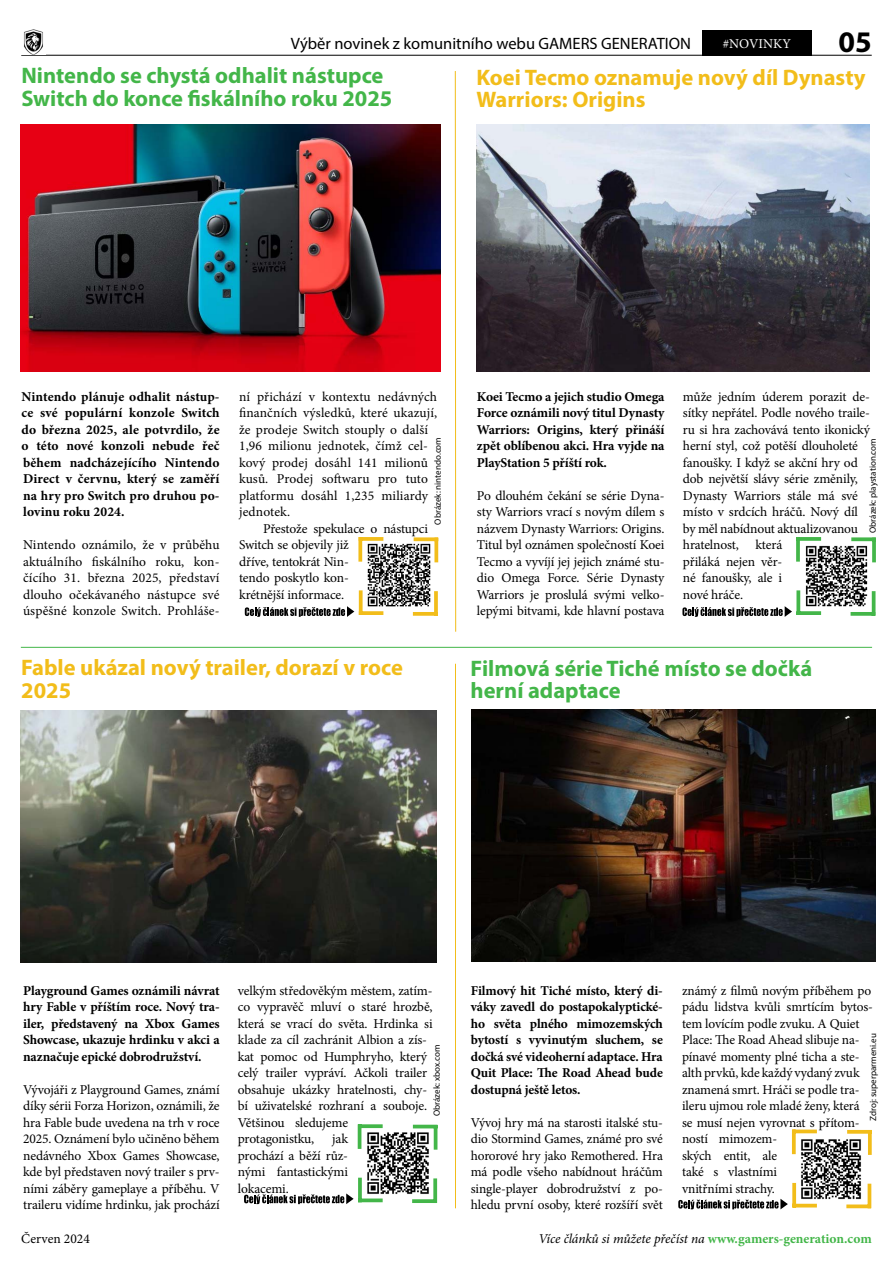
<style>
.page{position:relative;width:893px;height:1263px;background:#fff}
.page>*{position:absolute;margin:0;border:0;box-sizing:border-box;transform-origin:0 0}
.t1{font:700 30px "Myriad Pro";color:#000}
.t2{font:700 22.5px/22.5px "Myriad Pro";color:#43b649}
.t3{font:700 22.5px/22.5px "Myriad Pro";color:#f2bd1a}
.t4{font:16.5px "Myriad Pro";color:#000}
.t5{font:13.5px/16.5px "Minion Pro";letter-spacing:-.01em;color:#000;text-align:justify}
.t6{font:700 13.5px/16.5px "Minion Pro";letter-spacing:-.01em;color:#000;text-align:justify}
.t7{font:13.5px/16.5px "Minion Pro";letter-spacing:.01em;color:#000}
.t8{font:italic 13.5px "Minion Pro";letter-spacing:-.01em;color:#000}
.t9{font:13.5px "Minion Pro";color:#fff}
.t10{font:9px "Myriad Pro";color:#000}
.s1{font-weight:700;font-style:normal;color:#43b649}
</style>
<div class="page">
<hr style="left:21px;top:55px;width:851px;height:1px;background:#000">
<div style="left:702px;top:30px;width:110px;height:26px;background:#000"></div>
<img style="left:24px;top:30px;width:19px;height:24px">
<hr style="left:21px;top:647px;width:851px;height:1px;background:#43b649">
<hr style="left:455px;top:664px;width:1px;height:544px;background:#f2bd1a">
<svg style="left:361px;top:1124px;width:22px;height:4px"></svg>
<hr style="left:358px;top:1124px;width:3px;height:25px;background:#43b649">
<svg style="left:362px;top:1198px;width:21px;height:4px"></svg>
<svg style="left:358px;top:1178px;width:4px;height:24px"></svg>
<hr style="left:413px;top:1125px;width:24px;height:3px;background:#43b649">
<hr style="left:434px;top:1125px;width:3px;height:25px;background:#43b649">
<svg style="left:412px;top:1199px;width:21px;height:4px"></svg>
<svg style="left:433px;top:1178px;width:4px;height:25px"></svg>
<svg style="left:244px;top:1193px;width:110px;height:11px"></svg>
<svg style="left:796px;top:1129px;width:21px;height:4px"></svg>
<svg style="left:792px;top:1129px;width:4px;height:25px"></svg>
<hr style="left:792px;top:1204px;width:25px;height:3px;background:#f2bd1a">
<svg style="left:792px;top:1183px;width:4px;height:21px"></svg>
<svg style="left:847px;top:1130px;width:21px;height:4px"></svg>
<svg style="left:868px;top:1130px;width:4px;height:25px"></svg>
<svg style="left:846px;top:1204px;width:22px;height:4px"></svg>
<hr style="left:868px;top:1184px;width:3px;height:24px;background:#f2bd1a">
<svg style="left:678px;top:1199px;width:110px;height:10px"></svg>
<img style="left:801px;top:1139px;width:60px;height:61px">
<img style="left:367px;top:1132px;width:62px;height:62px">
<hr style="left:455px;top:71px;width:1px;height:561px;background:#f2bd1a">
<svg style="left:362px;top:537px;width:21px;height:4px"></svg>
<svg style="left:358px;top:537px;width:4px;height:25px"></svg>
<svg style="left:363px;top:611px;width:20px;height:4px"></svg>
<svg style="left:359px;top:590px;width:4px;height:25px"></svg>
<svg style="left:414px;top:537px;width:24px;height:4px"></svg>
<svg style="left:434px;top:538px;width:4px;height:24px"></svg>
<svg style="left:413px;top:612px;width:21px;height:4px"></svg>
<svg style="left:434px;top:591px;width:4px;height:25px"></svg>
<svg style="left:245px;top:606px;width:109px;height:11px"></svg>
<svg style="left:800px;top:537px;width:21px;height:4px"></svg>
<svg style="left:796px;top:537px;width:4px;height:25px"></svg>
<svg style="left:800px;top:611px;width:21px;height:4px"></svg>
<svg style="left:796px;top:590px;width:4px;height:25px"></svg>
<svg style="left:851px;top:537px;width:25px;height:4px"></svg>
<svg style="left:872px;top:538px;width:4px;height:24px"></svg>
<svg style="left:850px;top:612px;width:22px;height:4px"></svg>
<hr style="left:872px;top:591px;width:3px;height:25px;background:#43b649">
<svg style="left:682px;top:606px;width:110px;height:11px"></svg>
<img style="left:805px;top:545px;width:63px;height:62px">
<img style="left:367px;top:543px;width:64px;height:64px">
<img style="left:20px;top:711px;width:416px;height:251px">
<img style="left:471px;top:710px;width:405px;height:252px">
<img style="left:20px;top:124px;width:421px;height:248px">
<img style="left:477px;top:124px;width:392px;height:248px">
<p class="t4" style="left:291px;top:33px;width:402px">Výběr novinek z komunitního webu GAMERS GENERATION</p>
<p class="t9" style="left:723px;top:34px;width:70px">#NOVINKY</p>
<h1 class="t1" style="left:838px;top:23px;width:35px">05</h1>
<h2 class="t2" style="left:21px;top:64px;width:372px">Nintendo se chystá odhalit nástupce<br>Switch do konce fiskálního roku 2025</h2>
<h2 class="t3" style="left:476px;top:65px;width:390px">Koei Tecmo oznamuje nový díl Dynasty<br>Warriors: Origins</h2>
<p class="t6" style="left:22px;top:388px;width:200px">Nintendo plánuje odhalit nástup&shy;ce své populární konzole Switch do března 2025, ale potvrdilo, že o této nové konzoli nebude řeč během nadcházejícího Nintendo Direct v červnu, který se zaměří na hry pro Switch pro druhou po&shy;lovinu roku 2024.</p>
<p class="t5" style="left:23px;top:536px;width:198px">Nintendo oznámilo, že v průběhu aktuálního fiskálního roku, kon&shy;čícího 31. března 2025, představí dlouho očekávaného nástupce své úspěšné konzole Switch. Prohláše-</p>
<p class="t7" style="left:239px;top:388px;width:200px">ní přichází v kontextu nedávných finančních výsledků, které ukazují, že prodeje Switch stouply o další<br>1,96 milionu jednotek, čímž cel&shy;kový prodej dosáhl 141 milionů kusů. Prodej softwaru pro tuto platformu dosáhl 1,235 miliardy jednotek.</p>
<p class="t5" style="left:239px;top:520px;width:191px;text-align:left;text-indent:24px">Přestože spekulace o nástupci<br>Switch se objevily již<br>dříve, tentokrát Nin-<br>tendo poskytlo kon-<br>krétnější informace.</p>
<p class="t10" style="left:432px;top:525px;width:89px;rotate:-90deg">Obrázek: nintendo.com</p>
<h2 class="t3" style="left:21px;top:656px;width:383px">Fable ukázal nový trailer, dorazí v roce<br>2025</h2>
<p class="t6" style="left:477px;top:388px;width:189px">Koei Tecmo a jejich studio Omega Force oznámili nový titul Dynasty Warriors: Origins, který přináší zpět oblíbenou akci. Hra vyjde na PlayStation 5 příští rok.</p>
<p class="t5" style="left:477px;top:487px;width:189px">Po dlouhém čekání se série Dyna&shy;sty Warriors vrací s novým dílem s názvem Dynasty Warriors: Origins.<br>Titul byl oznámen společností Koei Tecmo a vyvíjí jej jejich známé stu&shy;dio Omega Force. Série Dynasty Warriors je proslulá svými velko&shy;lepými bitvami, kde hlavní postava</p>
<p class="t5" style="left:683px;top:388px;width:189px;text-align:left">může jedním úderem porazit de&shy;sítky nepřátel. Podle nového traile&shy;ru si hra zachovává tento ikonický herní styl, což potěší dlouholeté fanoušky. I když se akční hry od dob největší slávy série změnily,<br>Dynasty Warriors stále má své místo v srdcích hráčů. Nový díl by měl nabídnout aktualizovanou hratelnost, která<br>přiláká nejen věr-<br>né fanoušky, ale i<br>nové hráče.</p>
<p class="t10" style="left:867px;top:533px;width:96px;rotate:-90deg">Obrázek: playstation.com</p>
<h2 class="t2" style="left:471px;top:656px;width:343px">Filmová série Tiché místo se dočká herní adaptace</h2>
<p class="t6" style="left:23px;top:982px;width:198px">Playground Games oznámili návrat hry Fable v příštím roce. Nový tra&shy;iler, představený na Xbox Games Showcase, ukazuje hrdinku v akci a naznačuje epické dobrodružství.</p>
<p class="t5" style="left:23px;top:1081px;width:198px">Vývojáři z Playground Games, známí díky sérii Forza Horizon, oznámili, že hra Fable bude uvedena na trh v roce 2025. Oznámení bylo učiněno během nedávného Xbox Games Showcase, kde byl představen nový trailer s prv&shy;ními záběry gameplaye a příběhu. V traileru vidíme hrdinku, jak prochází</p>
<p class="t5" style="left:21px;top:1231px;width:70px">Červen 2024</p>
<p class="t5" style="left:238px;top:982px;width:196px;text-align:left">velkým středověkým městem, zatím&shy;co vypravěč mluví o staré hrozbě, která se vrací do světa. Hrdinka si klade za cíl zachránit Albion a zís&shy;kat pomoc od Humphryho, který celý trailer vypráví. Ačkoli trailer obsahuje ukázky hratelnosti, chy&shy;bí uživatelské rozhraní a souboje.<br>Většinou sledujeme<br>protagonistku,</p>
<p class="t10" style="left:431px;top:1116px;width:73px;rotate:-90deg">Obrázek: xbox.com</p>
<p class="t5" style="left:238px;top:1130px;width:112px;text-indent:94px">jak prochází a běží růz&shy;nými fantastickými lokacemi.</p>
<p class="t6" style="left:471px;top:982px;width:194px">Filmový hit Tiché místo, který di&shy;váky zavedl do postapokalyptické&shy;ho světa plného mimozemských bytostí s vyvinutým sluchem, se dočká své videoherní adaptace. Hra Quit Place: The Road Ahead bude dostupná ještě letos.</p>
<p class="t5" style="left:471px;top:1114px;width:194px">Vývoj hry má na starosti italské stu&shy;dio Stormind Games, známé pro své hororové hry jako Remothered. Hra má podle všeho nabídnout hráčům single-player dobrodružství z po&shy;hledu první osoby, které rozšíří svět</p>
<p class="t5" style="left:682px;top:982px;width:192px;text-align:left">známý z filmů novým příběhem po pádu lidstva kvůli smrtícím bytos&shy;tem lovícím podle zvuku. A Quiet<br>Place: The Road Ahead slibuje na&shy;pínavé momenty plné ticha a ste&shy;alth prvků, kde každý vydaný zvuk znamená smrt. Hráči se podle tra&shy;ileru ujmou role mladé ženy, která se musí nejen vyrovnat s přítom&shy;ností mimozem-<br>ských entit, ale<br>také s vlastními<br>vnitřními strachy.</p>
<p class="t10" style="left:867px;top:1121px;width:89px;rotate:-90deg">Zdroj: superparmeni.eu</p>
<p class="t8" style="left:539px;top:1230px;width:335px">Více článků si můžete přečíst na <span class="s1">www.gamers-generation.com</span></p>
</div>
